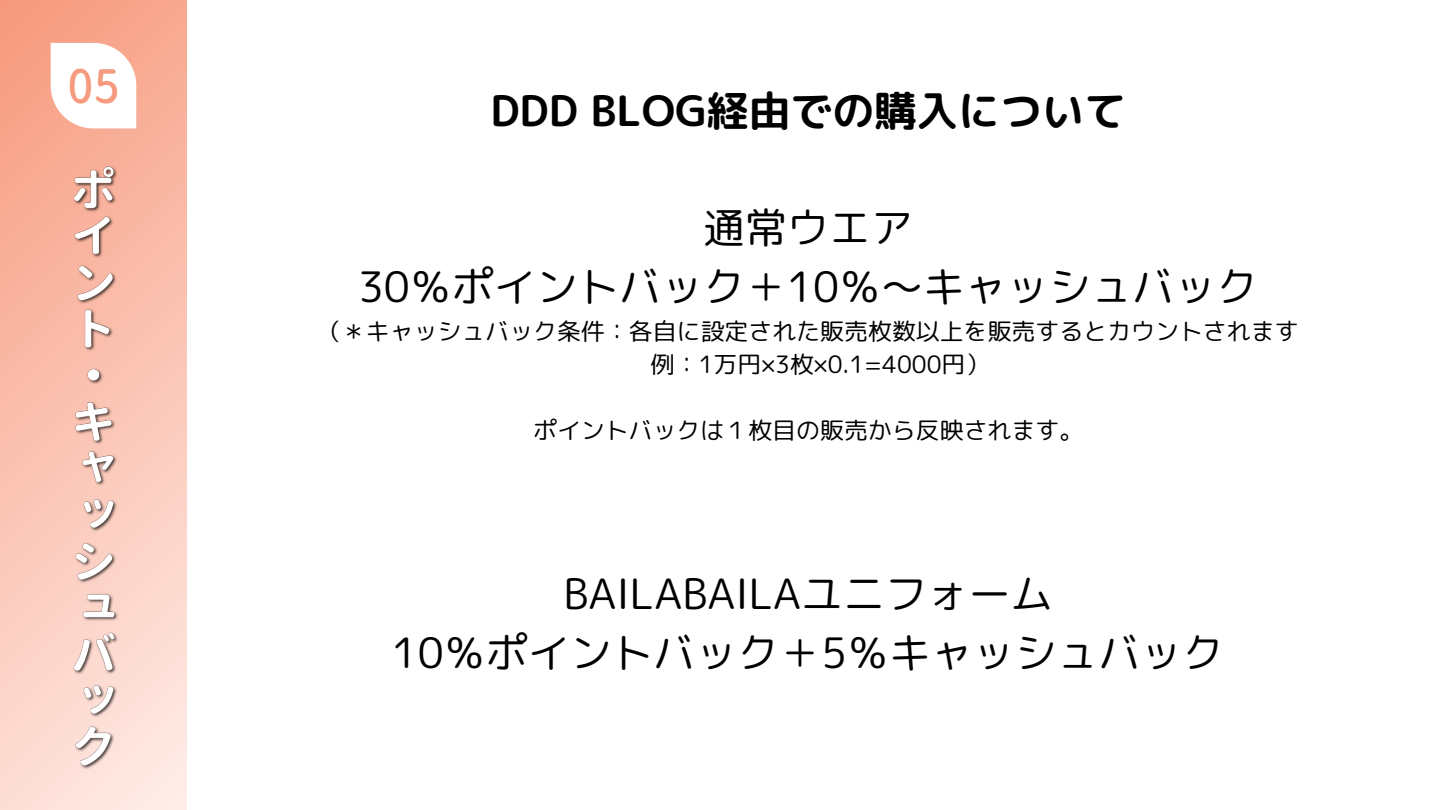
<style>
.page{position:relative;width:1440px;height:810px;background:#fff}
.page>*{position:absolute;margin:0;border:0;box-sizing:border-box;transform-origin:0 0}
.t1{font:44.7px "Gen Jyuu Gothic";color:#f69b7f}
.t2{font:41.9px/58.5px "rounded mplus 1 p regular";color:#000;text-align:center}
.t3{font:41.9px "rounded mplus 1 p bold";color:#000}
.t4{font:23.9px "rounded mplus 1 p regular";color:#000}
</style>
<div class="page">
<div style="left:0;top:0;width:187px;height:810px;background:linear-gradient(to bottom,#f7a085,#fee6e0)"></div>
<img style="left:62px;top:164px;width:63px;height:609px">
<svg style="left:51px;top:43px;width:85px;height:85px"></svg>
<h1 class="t1" style="left:69px;top:55px;width:52px">05</h1>
<p class="t3" style="left:490px;top:81px;width:637px">DDD BLOG経由での購入について</p>
<h1 class="t2" style="left:703px;top:198px;width:211px">通常ウエア</h1>
<p class="t2" style="left:358px;top:257px;width:902px">30％ポイントバック＋10％〜キャッシュバック</p>
<p class="t4" style="left:318px;top:315px;width:982px">（＊キャッシュバック条件：各自に設定された販売枚数以上を販売するとカウントされます</p>
<p class="t4" style="left:627px;top:348px;width:364px">　例：1万円×3枚×0.1=4000円）</p>
<p class="t4" style="left:533px;top:414px;width:552px">ポイントバックは１枚目の販売から反映されます。</p>
<p class="t2" style="left:392px;top:564px;width:834px">BAILABAILAユニフォーム<br>10％ポイントバック＋5％キャッシュバック</p>
</div>
